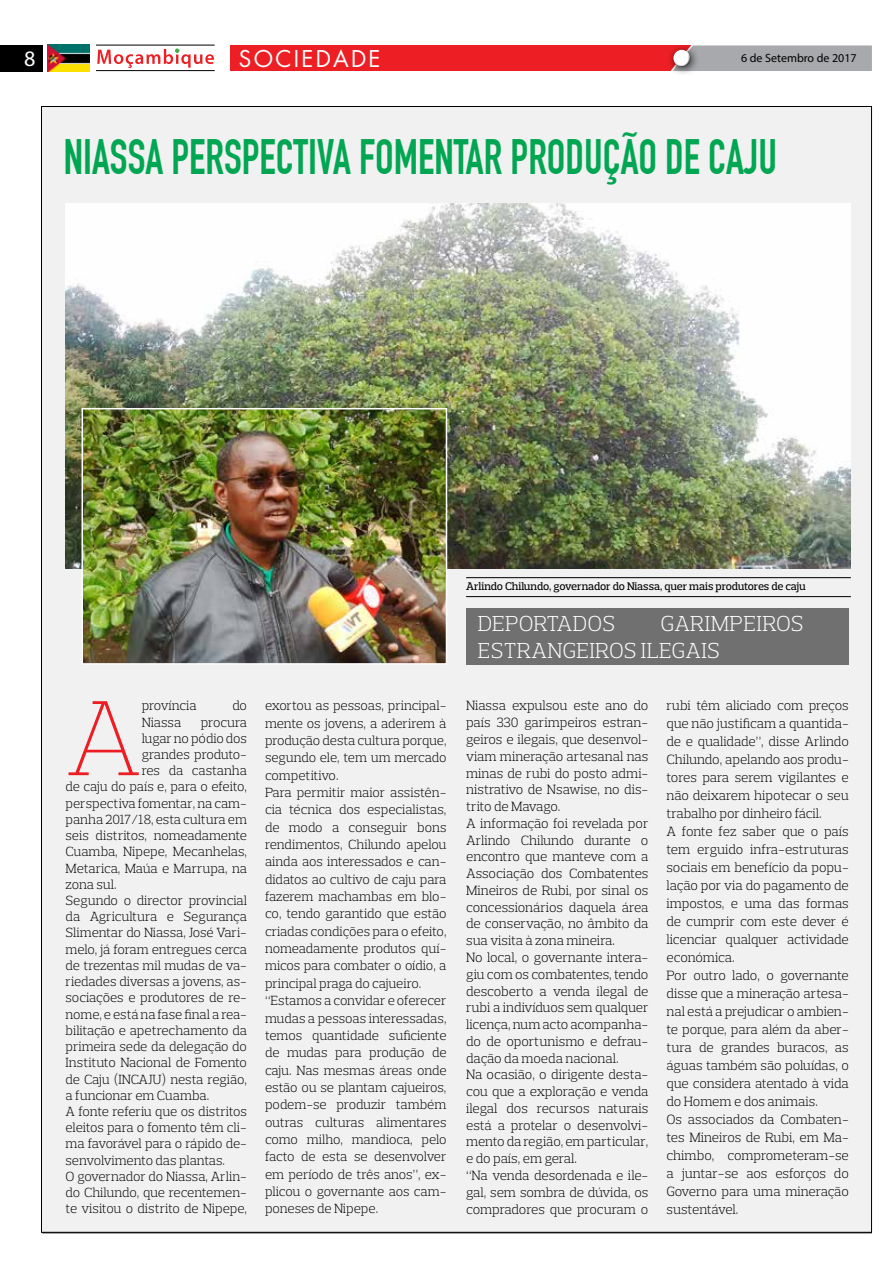
<style>
.page{position:relative;width:893px;height:1263px;background:#fff}
.page>*{position:absolute;margin:0;border:0;box-sizing:border-box;transform-origin:0 0}
.t1{font:200 108.75px "Prelo Slab";color:#ed1d24}
.t2{font:700 48.6px "DIN Condensed";color:#00a651;scale:.9 1}
.t3{font:22.5px "Futura";letter-spacing:.1em;color:#fff}
.t4{font:22.2px "Myriad Pro";color:#fff}
.t5{font:300 22.05px/26.5px "Prelo Slab";letter-spacing:.015em;color:#fff}
.t6{font:300 22.05px "Prelo Slab";letter-spacing:-.005em;color:#fff}
.t7{font:300 13.65px/16.8px "Prelo Slab";letter-spacing:-.01em;color:#000}
.t8{font:300 13.5px/17.4px "Prelo Slab";letter-spacing:-.01em;color:#000}
.t9{font:12px "Myriad Pro";color:#000}
.t10{font:500 11.25px "Prelo Slab";letter-spacing:-.01em;color:#000}
</style>
<div class="page">
<div style="left:230px;top:45px;width:642px;height:26px;background:#ed1f24"></div>
<div style="left:699px;top:45px;width:173px;height:26px;background:#a7a9ac"></div>
<div style="left:0;top:45px;width:43px;height:26px;background:#000"></div>
<div style="left:667px;top:44px;width:32px;height:32px;background:#000;opacity:.75"></div>
<div style="left:672px;top:49px;width:20px;height:14px;background:#fff;opacity:.75"></div>
<div style="left:672px;top:52px;width:20px;height:17px;background:#000;opacity:.75"></div>
<hr style="left:96px;top:70px;width:119px;height:1px;background:#000">
<svg style="left:97px;top:48px;width:117px;height:20px"></svg>
<hr style="left:96px;top:45px;width:119px;height:1px;background:#000">
<img style="left:48px;top:45px;width:41px;height:26px">
<div style="left:42px;top:106px;width:829px;height:1126px;background:#f1f1f1"></div>
<div style="left:466px;top:608px;width:383px;height:57px;background:#707070"></div>
<img style="left:66px;top:203px;width:784px;height:366px">
<hr style="left:466px;top:577px;width:385px;height:1px;background:#000">
<hr style="left:466px;top:596px;width:385px;height:1px;background:#000">
<img style="left:84px;top:410px;width:361px;height:253px">
<div style="left:82px;top:408px;width:365px;height:257px;border:1px solid #fff"></div>
<h3 class="t4" style="left:24px;top:45px;width:13px">8</h3>
<h3 class="t3" style="left:239px;top:43px;width:143px">SOCIEDADE</h3>
<p class="t9" style="left:741px;top:51px;width:117px">6 de Setembro de 2017</p>
<h2 class="t2" style="left:64px;top:128px;width:794px">NIASSA PERSPECTIVA FOMENTAR PRODUÇÃO DE CAJU</h2>
<p class="t10" style="left:466px;top:579px;width:341px">Arlindo Chilundo, governador do Niassa, quer mais produtores de caju</p>
<h1 class="t1" style="left:66px;top:672px;width:78px">A</h1>
<p class="t8" style="left:142px;top:697px;width:56px">província</p>
<p class="t8" style="left:232px;top:697px;width:16px">do</p>
<p class="t8" style="left:142px;top:713px;width:41px">Niassa</p>
<p class="t8" style="left:201px;top:713px;width:48px">procura</p>
<p class="t8" style="left:142px;top:729px;width:107px">lugar no pódio dos</p>
<p class="t8" style="left:142px;top:746px;width:107px">grandes produto-</p>
<p class="t8" style="left:142px;top:762px;width:107px">res da castanha</p>
<p class="t8" style="left:66px;top:778px;width:183px">de caju do país e, para o efeito,</p>
<p class="t8" style="left:66px;top:794px;width:183px">perspectiva fomentar, na cam-</p>
<p class="t8" style="left:66px;top:810px;width:183px">panha 2017/18, esta cultura em</p>
<p class="t8" style="left:66px;top:827px;width:183px">seis distritos, nomeadamente</p>
<p class="t8" style="left:66px;top:843px;width:183px">Cuamba, Nipepe, Mecanhelas,</p>
<p class="t8" style="left:66px;top:859px;width:183px">Metarica, Maúa e Marrupa, na</p>
<p class="t8" style="left:66px;top:875px;width:53px">zona sul.</p>
<p class="t8" style="left:66px;top:892px;width:183px">Segundo o director provincial</p>
<p class="t8" style="left:66px;top:908px;width:183px">da Agricultura e Segurança</p>
<p class="t8" style="left:66px;top:924px;width:183px">Slimentar do Niassa, José Vari-</p>
<p class="t8" style="left:66px;top:940px;width:183px">melo, já foram entregues cerca</p>
<p class="t8" style="left:66px;top:957px;width:183px">de trezentas mil mudas de va-</p>
<p class="t8" style="left:66px;top:973px;width:183px">riedades diversas a jovens, as-</p>
<p class="t8" style="left:66px;top:989px;width:183px">sociações e produtores de re-</p>
<p class="t8" style="left:66px;top:1005px;width:183px">nome, e está na fase final a rea-</p>
<p class="t8" style="left:66px;top:1021px;width:183px">bilitação e apetrechamento da</p>
<p class="t8" style="left:66px;top:1038px;width:183px">primeira sede da delegação do</p>
<p class="t8" style="left:66px;top:1054px;width:183px">Instituto Nacional de Fomento</p>
<p class="t8" style="left:66px;top:1070px;width:183px">de Caju (INCAJU) nesta região,</p>
<p class="t8" style="left:66px;top:1086px;width:145px">a funcionar em Cuamba.</p>
<p class="t8" style="left:66px;top:1103px;width:183px">A fonte referiu que os distritos</p>
<p class="t8" style="left:66px;top:1119px;width:183px">eleitos para o fomento têm cli-</p>
<p class="t8" style="left:66px;top:1135px;width:183px">ma favorável para o rápido de-</p>
<p class="t8" style="left:66px;top:1151px;width:161px">senvolvimento das plantas.</p>
<p class="t8" style="left:66px;top:1167px;width:183px">O governador do Niassa, Arlin-</p>
<p class="t8" style="left:66px;top:1184px;width:183px">do Chilundo, que recentemen-</p>
<p class="t8" style="left:66px;top:1200px;width:183px">te visitou o distrito de Nipepe,</p>
<p class="t8" style="left:265px;top:697px;width:183px">exortou as pessoas, principal&shy;mente os jovens, a aderirem à produção desta cultura porque, segundo ele, tem um mercado competitivo.<br>Para permitir maior assistên&shy;cia técnica dos especialistas, de modo a conseguir bons rendimentos, Chilundo apelou ainda aos interessados e can&shy;didatos ao cultivo de caju para fazerem machambas em blo&shy;co, tendo garantido que estão criadas condições para o efeito, nomeadamente produtos quí&shy;micos para combater o oídio, a principal praga do cajueiro. “Estamos a convidar e oferecer mudas a pessoas interessadas, temos quantidade suficiente de mudas para produção de caju. Nas mesmas áreas onde estão ou se plantam cajueiros, podem-se produzir também outras culturas alimentares como milho, mandioca, pelo facto de esta se desenvolver em período de três anos”, ex&shy;plicou o governante aos cam&shy;poneses de Nipepe.</p>
<h3 class="t6" style="left:478px;top:610px;width:139px">DEPORTADOS</h3>
<h3 class="t5" style="left:478px;top:610px;width:327px;text-indent:183px">GARIMPEIROS<br>ESTRANGEIROS ILEGAIS</h3>
<p class="t7" style="left:466px;top:697px;width:184px">Niassa expulsou este ano do país 330 garimpeiros estran&shy;geiros e ilegais, que desenvol&shy;viam mineração artesanal nas minas de rubi do posto admi&shy;nistrativo de Nsawise, no dis&shy;trito de Mavago.<br>A informação foi revelada por<br>Arlindo Chilundo durante o encontro que manteve com a<br>Associação dos Combatentes<br>Mineiros de Rubi, por sinal os concessionários daquela área de conservação, no âmbito da sua visita à zona mineira.<br>No local, o governante intera&shy;giu com os combatentes, tendo descoberto a venda ilegal de rubi a indivíduos sem qualquer licença, num acto acompanha&shy;do de oportunismo e defrau&shy;dação da moeda nacional.<br>Na ocasião, o dirigente desta&shy;cou que a exploração e venda ilegal dos recursos naturais está a protelar o desenvolvi&shy;mento da região, em particular, e do país, em geral.<br>“Na venda desordenada e ile&shy;gal, sem sombra de dúvida, os compradores que procuram o</p>
<p class="t7" style="left:666px;top:697px;width:184px;line-height:18px">rubi têm aliciado com preços que não justificam a quantida&shy;de e qualidade”, disse Arlindo<br>Chilundo, apelando aos produ&shy;tores para serem vigilantes e não deixarem hipotecar o seu trabalho por dinheiro fácil.<br>A fonte fez saber que o país tem erguido infra-estruturas sociais em benefício da popu&shy;lação por via do pagamento de impostos, e uma das formas de cumprir com este dever é licenciar qualquer actividade económica.<br>Por outro lado, o governante disse que a mineração artesa&shy;nal está a prejudicar o ambien&shy;te porque, para além da aber&shy;tura de grandes buracos, as águas também são poluídas, o que considera atentado à vida do Homem e dos animais.<br>Os associados da Combaten&shy;tes Mineiros de Rubi, em Ma&shy;chimbo, comprometeram-se a juntar-se aos esforços do<br>Governo para uma mineração sustentável.</p>
</div>
